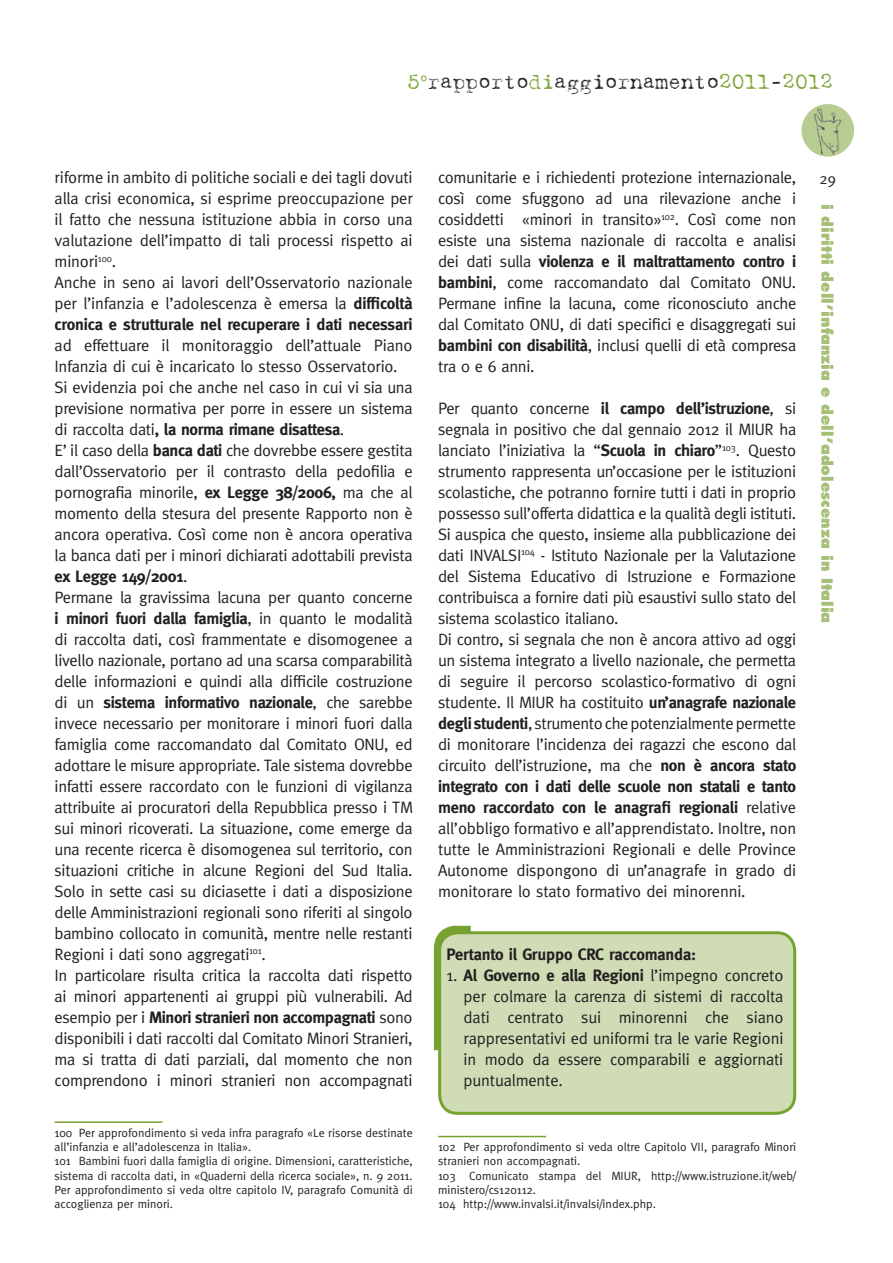
<style>
.page{position:relative;width:893px;height:1263px;background:#fff}
.page>*{position:absolute;margin:0;border:0;box-sizing:border-box;transform-origin:0 0}
.t1{font:21px "Harting";color:#231f20}
.t2{font:18px "R Meta";color:#231f20}
.t3{font:16.5px/21px "Meta";letter-spacing:-.02em;color:#231f20}
.t4{font:700 16.5px "Meta";letter-spacing:-.01em;color:#231f20}
.t5{font:800 15px "Futura";color:#a7c078}
.t6{font:12px/14.4px "Meta";color:#231f20}
.s1{color:#78a22f}
.s2{font-weight:700}
</style>
<div class="page">
<div style="left:802px;top:105px;width:51px;height:51px;background:#b8cc92;border-radius:50%"></div>
<img style="left:808px;top:106px;width:41px;height:50px">
<div style="left:801px;top:104px;width:53px;height:53px;border:1px solid #b8cc92;border-radius:50%"></div>
<svg style="left:433px;top:925px;width:38px;height:126px"></svg>
<div style="left:440px;top:933px;width:355px;height:180px;background:#cfdcb5;border-radius:18px"></div>
<div style="left:438px;top:931px;width:358px;height:184px;border:3px solid #78a22f;border-radius:18px"></div>
<hr style="left:55px;top:1121px;width:107px;height:2px;background:#78a22f">
<hr style="left:438px;top:1136px;width:108px;height:1px;background:#78a22f">
<p class="t1" style="left:407px;top:75px;width:427px"><span class="s1">5</span><sup>o</sup>rapporto<span class="s1">di</span>aggiornamento<span class="s1">2011</span>-<span class="s1">2012</span></p>
<p class="t3" style="left:55px;top:168px;width:360px">riforme in ambito di politiche sociali e dei tagli dovuti alla crisi economica, si esprime preoccupazione per il fatto che nessuna istituzione abbia in corso una valutazione dell’impatto di tali processi rispetto ai minori<sup>100</sup>.<br>Anche in seno ai lavori dell’Osservatorio nazionale per l’infanzia e l’adolescenza è emersa la <span class="s2">difficoltà cronica e strutturale nel recuperare i dati necessari</span></p>
<p class="t3" style="left:55px;top:336px;width:360px">ad effettuare il monitoraggio dell’attuale Piano Infanzia di cui è incaricato lo stesso Osservatorio.<br>Si evidenzia poi che anche nel caso in cui vi sia una previsione normativa per porre in essere un sistema di raccolta dati<span class="s2">, la norma rimane disattesa</span>.<br>E’ il caso della <span class="s2">banca dati</span> che dovrebbe essere gestita dall’Osservatorio per il contrasto della pedofilia e pornografia minorile, <span class="s2">ex Legge 38/2006,</span> ma che al momento della stesura del presente Rapporto non è ancora operativa. Così come non è ancora operativa la banca dati per i minori dichiarati adottabili prevista <span class="s2">ex Legge 149/2001</span>.<br>Permane la gravissima lacuna per quanto concerne <span class="s2">i minori fuori dalla famiglia</span>, in quanto le modalità di raccolta dati, così frammentate e disomogenee a livello nazionale, portano ad una scarsa comparabilità delle informazioni e quindi alla difficile costruzione di un <span class="s2">sistema informativo nazionale</span>, che sarebbe invece necessario per monitorare i minori fuori dalla famiglia come raccomandato dal Comitato ONU, ed adottare le misure appropriate. Tale sistema dovrebbe infatti essere raccordato con le funzioni di vigilanza attribuite ai procuratori della Repubblica presso i TM sui minori ricoverati. La situazione, come emerge da una recente ricerca è disomogenea sul territorio, con situazioni critiche in alcune Regioni del Sud Italia.<br>Solo in sette casi su diciasette i dati a disposizione delle Amministrazioni regionali sono riferiti al singolo bambino collocato in comunità, mentre nelle restanti Regioni i dati sono aggregati<sup>101</sup>.<br>In particolare risulta critica la raccolta dati rispetto ai minori appartenenti ai gruppi più vulnerabili. Ad esempio per i <span class="s2">Minori stranieri non accompagnati</span> sono disponibili i dati raccolti dal Comitato Minori Stranieri, ma si tratta di dati parziali, dal momento che non comprendono i minori stranieri non accompagnati</p>
<p class="t6" style="left:55px;top:1126px;width:360px">100 Per approfondimento si veda infra paragrafo «Le risorse destinate all’infanzia e all’adolescenza in Italia».<br>101 Bambini fuori dalla famiglia di origine. Dimensioni, caratteristiche, sistema di raccolta dati, in «Quaderni della ricerca sociale», n. 9 2011.<br>Per approfondimento si veda oltre capitolo IV, paragrafo Comunità di accoglienza per minori.</p>
<p class="t3" style="left:438px;top:168px;width:360px;text-align:justify">comunitarie e i richiedenti protezione internazionale, così come sfuggono ad una rilevazione anche i cosiddetti «minori in transito»<sup>102</sup>. Così come non esiste una sistema nazionale di raccolta e analisi dei dati sulla <span class="s2">violenza e il maltrattamento contro i bambini</span>, come raccomandato dal Comitato ONU.<br>Permane infine la lacuna, come riconosciuto anche dal Comitato ONU, di dati specifici e disaggregati sui <span class="s2">bambini con disabilità</span>, inclusi quelli di età compresa tra 0 e 6 anni.</p>
<p class="t3" style="left:438px;top:399px;width:360px">Per quanto concerne <span class="s2">il campo dell’istruzione</span>, si segnala in positivo che dal gennaio 2012 il MIUR ha lanciato l’iniziativa la “<span class="s2">Scuola in chiaro</span>”<sup>103</sup>. Questo strumento rappresenta un’occasione per le istituzioni scolastiche, che potranno fornire tutti i dati in proprio possesso sull’offerta didattica e la qualità degli istituti.<br>Si auspica che questo, insieme alla pubblicazione dei dati INVALSI<sup>104</sup> - Istituto Nazionale per la Valutazione del Sistema Educativo di Istruzione e Formazione contribuisca a fornire dati più esaustivi sullo stato del sistema scolastico italiano.<br>Di contro, si segnala che non è ancora attivo ad oggi un sistema integrato a livello nazionale, che permetta di seguire il percorso scolastico-formativo di ogni studente. Il MIUR ha costituito <span class="s2">un’anagrafe nazionale degli studenti</span>, strumento che potenzialmente permette di monitorare l’incidenza dei ragazzi che escono dal circuito dell’istruzione, ma che <span class="s2">non è ancora stato integrato con i dati delle scuole non statali e tanto meno raccordato con le anagrafi regionali</span> relative all’obbligo formativo e all’apprendistato. Inoltre, non tutte le Amministrazioni Regionali e delle Province Autonome dispongono di un’anagrafe in grado di monitorare lo stato formativo dei minorenni.</p>
<p class="t4" style="left:447px;top:947px;width:251px">Pertanto il Gruppo CRC raccomanda:</p>
<p class="t3" style="left:464px;top:966px;width:321px;text-align:justify;text-indent:-17px">1. <span class="s2">Al Governo e alla Regioni</span> l’impegno concreto per colmare la carenza di sistemi di raccolta dati centrato sui minorenni che siano rappresentativi ed uniformi tra le varie Regioni in modo da essere comparabili e aggiornati puntualmente.</p>
<p class="t6" style="left:438px;top:1140px;width:360px">102 Per approfondimento si veda oltre Capitolo VII, paragrafo Minori stranieri non accompagnati.<br>103 Comunicato stampa del MIUR, http://www.istruzione.it/web/ ministero/cs120112.<br>104 http://www.invalsi.it/invalsi/index.php.</p>
<p class="t2" style="left:819px;top:170px;width:18px">29</p>
<p class="t5" style="left:834px;top:204px;width:420px;rotate:90deg">i diritti dell’infanzia e dell’adolescenza in Italia</p>
</div>
